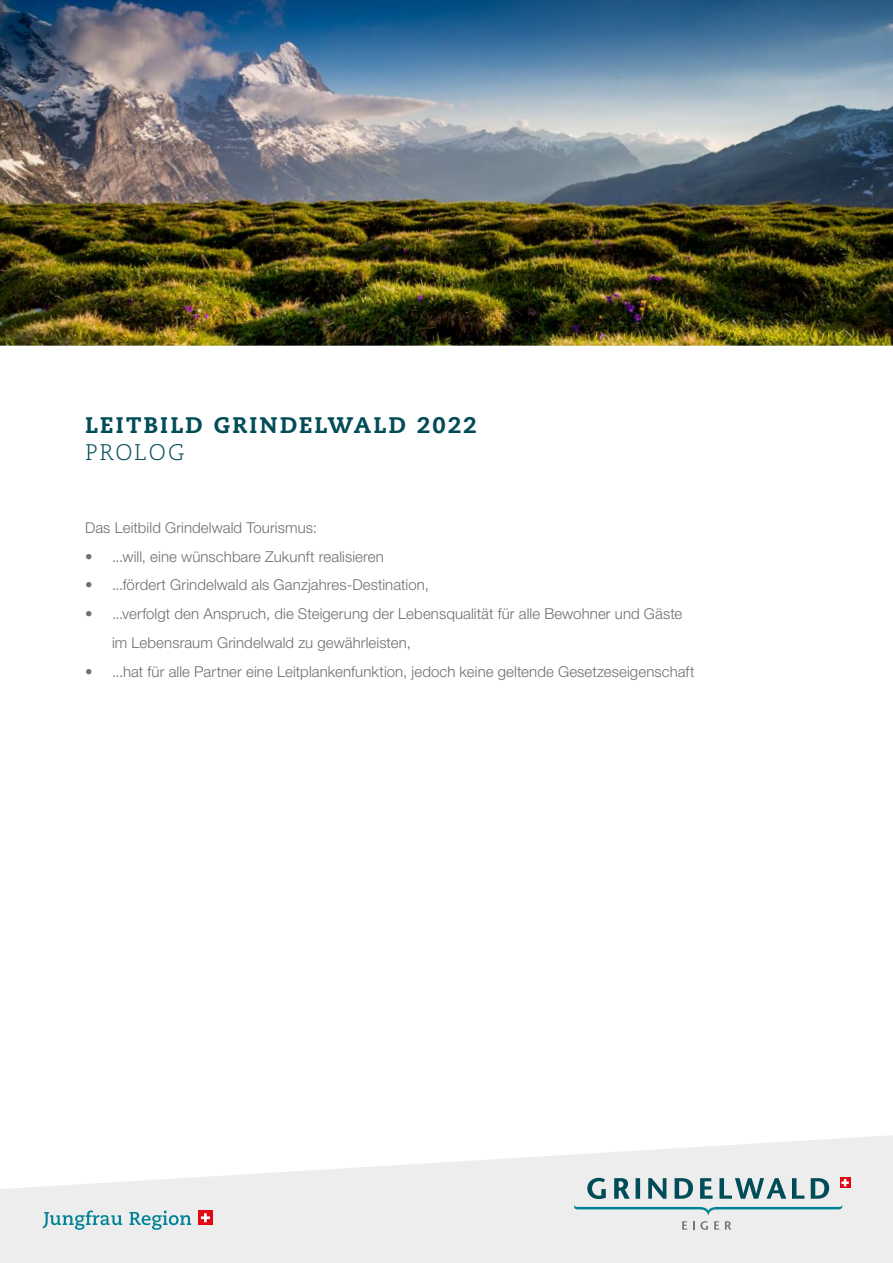
<style>
.page{position:relative;width:893px;height:1263px;background:#fff}
.page>*{position:absolute;margin:0;border:0;box-sizing:border-box;transform-origin:0 0}
.t1{font:800 22.5px "Caecilia LT Std";letter-spacing:.1em;color:#004c57}
.t2{font:300 22.5px "Caecilia LT Std";letter-spacing:.08em;color:#004c57}
.t3{font:300 15px/28.8px "Helvetica Neue LT Std";letter-spacing:.005em;color:#706f6f}
</style>
<div class="page">
<svg style="left:0;top:1135px;width:893px;height:128px;fill:#ededed"></svg>
<div style="left:198px;top:1210px;width:15px;height:15px;background:#e30613"></div>
<svg style="left:201px;top:1213px;width:9px;height:9px"></svg>
<svg style="left:43px;top:1210px;width:148px;height:20px;background:#b2d2d7"></svg>
<svg style="left:840px;top:1177px;width:10px;height:11px"></svg>
<svg style="left:574px;top:1205px;width:268px;height:10px;background:#b1d2d6"></svg>
<svg style="left:587px;top:1178px;width:19px;height:21px"></svg>
<svg style="left:636px;top:1178px;width:4px;height:21px"></svg>
<svg style="left:648px;top:1178px;width:18px;height:21px"></svg>
<svg style="left:675px;top:1178px;width:18px;height:21px"></svg>
<svg style="left:700px;top:1178px;width:13px;height:21px"></svg>
<svg style="left:792px;top:1178px;width:12px;height:21px"></svg>
<svg style="left:811px;top:1178px;width:18px;height:21px"></svg>
<svg style="left:614px;top:1178px;width:16px;height:21px"></svg>
<svg style="left:719px;top:1178px;width:67px;height:21px"></svg>
<svg style="left:725px;top:1221px;width:6px;height:9px"></svg>
<svg style="left:682px;top:1221px;width:5px;height:9px"></svg>
<svg style="left:693px;top:1221px;width:15px;height:9px"></svg>
<svg style="left:714px;top:1221px;width:5px;height:9px"></svg>
<svg style="left:841px;top:1179px;width:8px;height:7px"></svg>
<img style="left:0;top:0;width:893px;height:346px">
<h1 class="t1" style="left:85px;top:412px;width:393px">LEITBILD GRINDELWALD 2022</h1>
<h1 class="t2" style="left:85px;top:440px;width:101px">PROLOG</h1>
<p class="t3" style="left:85px;top:513px;width:233px">Das Leitbild Grindelwald Tourismus:</p>
<p class="t3" style="left:85px;top:542px;width:300px">• ...will, eine wünschbare Zukunft realisieren</p>
<p class="t3" style="left:85px;top:570px;width:345px">• ...fördert Grindelwald als Ganzjahres-Destination,</p>
<p class="t3" style="left:112px;top:599px;width:572px;text-indent:-27px">• ...verfolgt den Anspruch, die Steigerung der Lebensqualität für alle Bewohner und Gäste im Lebensraum Grindelwald zu gewährleisten,</p>
<p class="t3" style="left:85px;top:657px;width:611px">• ...hat für alle Partner eine Leitplankenfunktion, jedoch keine geltende Gesetzeseigenschaft</p>
</div>
